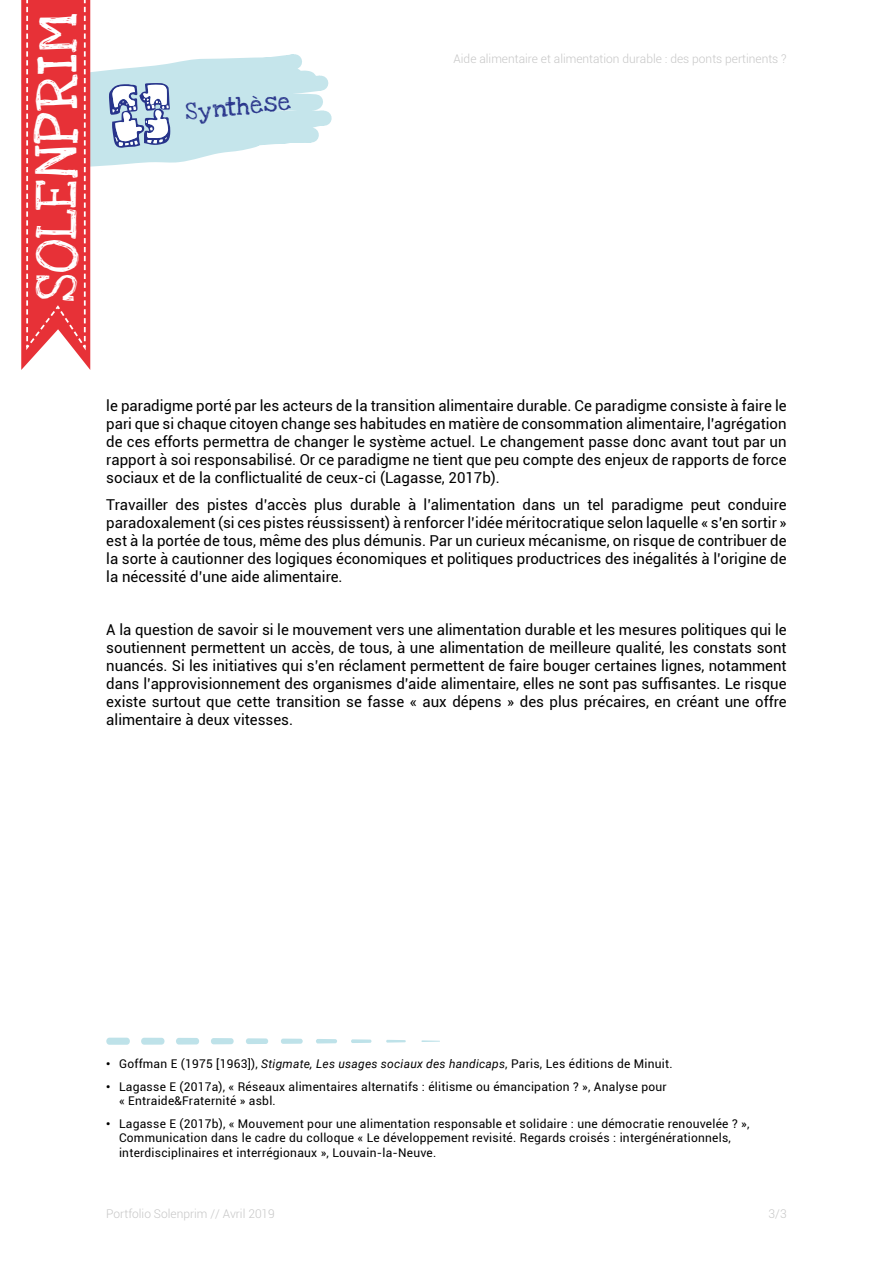
<style>
.page{position:relative;width:893px;height:1263px;background:#fff}
.page>*{position:absolute;margin:0;border:0;box-sizing:border-box;transform-origin:0 0}
.Titre_H2{font:43.2px "Love Ya Like A Sister";letter-spacing:.02em;color:#fff}
.Titre_h1{font:18px "Love Ya Like A Sister";color:#28348b}
.Manuscrit{font:15px/18px "Roboto";color:#000;text-align:justify}
.t1{font:12px/14.4px "Roboto";letter-spacing:.02em;color:#000}
.t2{font:300 12px "Roboto";color:#c6c6c6}
.s1{font-family:"Arial"}
.s2{font-style:italic}
</style>
<div class="page">
<svg style="left:21px;top:0;width:311px;height:370px"></svg>
<div style="left:106px;top:1038px;width:24px;height:7px;background:#bee2e9;border-radius:3px"></div>
<div style="left:141px;top:1038px;width:24px;height:7px;background:#bee2e9;border-radius:3px"></div>
<div style="left:176px;top:1038px;width:23px;height:6px;background:#bee2e9;border-radius:3px"></div>
<div style="left:211px;top:1038px;width:23px;height:6px;background:#bee2e9;border-radius:3px"></div>
<div style="left:246px;top:1038px;width:22px;height:6px;background:#bee2e9;border-radius:3px"></div>
<div style="left:281px;top:1038px;width:22px;height:6px;background:#bee2e9;border-radius:2px"></div>
<svg style="left:316px;top:1039px;width:21px;height:4px"></svg>
<svg style="left:351px;top:1039px;width:20px;height:4px"></svg>
<svg style="left:386px;top:1040px;width:20px;height:2px"></svg>
<svg style="left:421px;top:1040px;width:19px;height:2px"></svg>
<p class="Titre_H2" style="left:21px;top:302px;width:290px;rotate:-90deg">SOLENPRIM</p>
<p class="Titre_h1" style="left:184px;top:97px;width:107px;rotate:-6deg">Synthèse</p>
<p class="t2" style="left:454px;top:50px;width:335px">Aide alimentaire et alimentation durable : des ponts pertinents ?</p>
<p class="Manuscrit" style="left:106px;top:396px;width:682px">le paradigme porté par les acteurs de la transition alimentaire durable. Ce paradigme consiste à faire le pari que si chaque citoyen change ses habitudes en matière de consommation alimentaire, l’agrégation de ces efforts permettra de changer le système actuel. Le changement passe donc avant tout par un rapport à soi responsabilisé. Or ce paradigme ne tient que peu compte des enjeux de rapports de force sociaux et de la conflictualité de ceux-ci (Lagasse, 2017b).</p>
<p class="Manuscrit" style="left:106px;top:495px;width:682px">Travailler des pistes d’accès plus durable à l’alimentation dans un tel paradigme peut conduire paradoxalement (si ces pistes réussissent) à renforcer l’idée méritocratique selon laquelle « s’en sortir » est à la portée de tous, même des plus démunis. Par un curieux mécanisme, on risque de contribuer de la sorte à cautionner des logiques économiques et politiques productrices des inégalités à l’origine de la nécessité d’une aide alimentaire.</p>
<p class="Manuscrit" style="left:106px;top:620px;width:682px">A la question de savoir si le mouvement vers une alimentation durable et les mesures politiques qui le soutiennent permettent un accès, de tous, à une alimentation de meilleure qualité, les constats sont nuancés. Si les initiatives qui s’en réclament permettent de faire bouger certaines lignes, notamment dans l’approvisionnement des organismes d’aide alimentaire, elles ne sont pas suffisantes. Le risque existe surtout que cette transition se fasse « aux dépens » des plus précaires, en créant une offre alimentaire à deux vitesses.</p>
<p class="t1" style="left:106px;top:1056px;width:568px"><span class="s1">•</span> Goffman E (1975 [1963]), <span class="s2">Stigmate, Les usages sociaux des handicaps</span>, Paris, Les éditions de Minuit.</p>
<p class="t1" style="left:119px;top:1079px;width:549px;text-indent:-13px"><span class="s1">•</span> Lagasse E (2017a), « Réseaux alimentaires alternatifs : élitisme ou émancipation ? », Analyse pour « Entraide&amp;Fraternité » asbl.</p>
<p class="t1" style="left:119px;top:1116px;width:632px;text-indent:-13px"><span class="s1">•</span> Lagasse E (2017b), « Mouvement pour une alimentation responsable et solidaire : une démocratie renouvelée ? »,<br>Communication dans le cadre du colloque « Le développement revisité. Regards croisés : intergénérationnels, interdisciplinaires et interrégionaux », Louvain-la-Neuve.</p>
<p class="t2" style="left:106px;top:1205px;width:170px">Portfolio Solenprim // Avril 2019</p>
<p class="t2" style="left:769px;top:1205px;width:20px">3/3</p>
</div>
